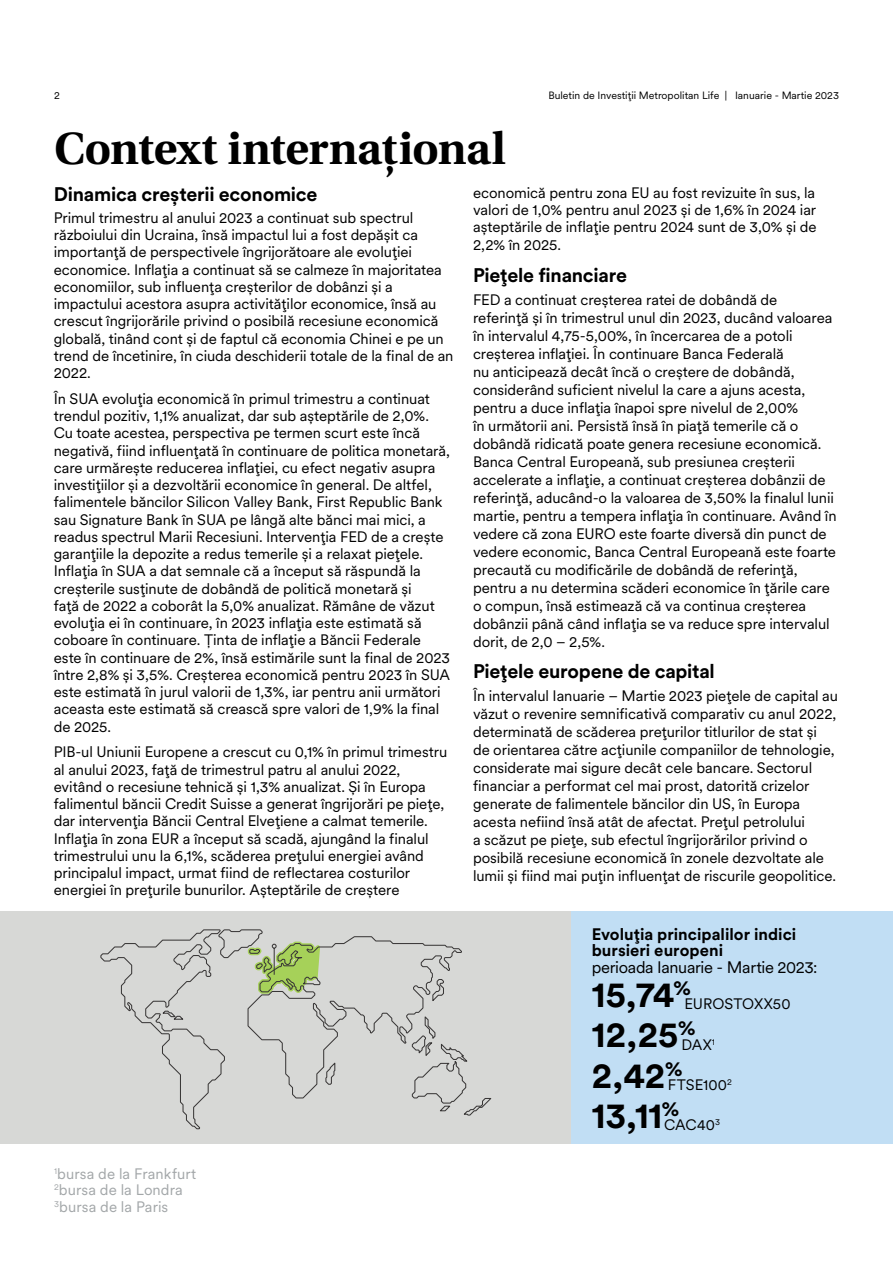
<style>
.page{position:relative;width:893px;height:1263px;background:#fff}
.page>*{position:absolute;margin:0;border:0;box-sizing:border-box;transform-origin:0 0}
.t1{font:700 45px "Linguistics Pro";letter-spacing:-.01em;color:#000}
.t2{font:700 36px "Met Life Circular";color:#000}
.t3{font:700 21px "Met Life Circular";color:#000}
.t4{font:700 19.5px "Met Life Circular";letter-spacing:-.01em;color:#000}
.t5{font:700 16.5px/16.5px "Met Life Circular";color:#000}
.t6{font:16.5px "Met Life Circular";letter-spacing:-.02em;color:#000}
.t7{font:15px/17.2px "Met Life Circular";letter-spacing:-.005em;color:#000}
.t8{font:15px/16.5px "Met Life Circular";letter-spacing:.005em;color:#a3a7a9}
.t9{font:10.5px "Met Life Circular";color:#000}
.t10{font:8.7px "Met Life Circular";color:#000}
</style>
<div class="page">
<div style="left:570px;top:911px;width:323px;height:233px;background:#c1def4"></div>
<div style="left:0;top:911px;width:570px;height:233px;background:#d7d8d6"></div>
<svg style="left:100px;top:929px;width:392px;height:201px"></svg>
<svg style="left:246px;top:936px;width:105px;height:61px"></svg>
<p class="t9" style="left:54px;top:89px;width:7px">2</p>
<p class="t9" style="left:548px;top:89px;width:292px">Buletin de Investiții Metropolitan Life | Ianuarie - Martie 2023</p>
<h1 class="t1" style="left:54px;top:113px;width:453px">Context internațional</h1>
<h3 class="t4" style="left:54px;top:181px;width:265px">Dinamica creșterii economice</h3>
<p class="t7" style="left:54px;top:208px;width:401px">Primul trimestru al anului 2023 a continuat sub spectrul războiului din Ucraina, însă impactul lui a fost depășit ca importanță de perspectivele îngrijorătoare ale evoluției economice. Inflația a continuat să se calmeze în majoritatea economiilor, sub influența creșterilor de dobânzi și a impactului acestora asupra activităților economice, însă au crescut îngrijorările privind o posibilă recesiune economică globală, tinând cont și de faptul că economia Chinei e pe un trend de încetinire, în ciuda deschiderii totale de la final de an 2022.</p>
<p class="t7" style="left:54px;top:389px;width:398px">În SUA evoluția economică în primul trimestru a continuat trendul pozitiv, 1,1% anualizat, dar sub așteptările de 2,0%.<br>Cu toate acestea, perspectiva pe termen scurt este încă negativă, fiind influențată în continuare de politica monetară, care urmărește reducerea inflației, cu efect negativ asupra investițiilor și a dezvoltării economice în general. De altfel, falimentele băncilor Silicon Valley Bank, First Republic Bank sau Signature Bank în SUA pe lângă alte bănci mai mici, a readus spectrul Marii Recesiuni. Intervenția FED de a crește garanțiile la depozite a redus temerile și a relaxat piețele.<br>Inflația în SUA a dat semnale că a început să răspundă la creșterile susținute de dobândă de politică monetară și<br>față de 2022 a coborât la 5,0% anualizat. Rămâne de văzut evoluția ei în continuare, în 2023 inflația este estimată să coboare în continuare. Ținta de inflație a Băncii Federale este în continuare de 2%, însă estimările sunt la final de 2023 între 2,8% și 3,5%. Creșterea economică pentru 2023 în SUA este estimată în jurul valorii de 1,3%, iar pentru anii următori aceasta este estimată să crească spre valori de 1,9% la final de 2025.</p>
<p class="t7" style="left:54px;top:743px;width:395px">PIB-ul Uniunii Europene a crescut cu 0,1% în primul trimestru al anului 2023, față de trimestrul patru al anului 2022, evitând o recesiune tehnică și 1,3% anualizat. Și în Europa falimentul băncii Credit Suisse a generat îngrijorări pe piețe, dar intervenția Băncii Central Elvețiene a calmat temerile.<br>Inflația în zona EUR a început să scadă, ajungând la finalul trimestrului unu la 6,1%, scăderea prețului energiei având principalul impact, urmat fiind de reflectarea costurilor energiei în prețurile bunurilor. Așteptările de creștere</p>
<p class="t8" style="left:54px;top:1164px;width:144px"><sup>1</sup>bursa de la Frankfurt<br><sup>2</sup>bursa de la Londra<br><sup>3</sup>bursa de la Paris</p>
<p class="t7" style="left:473px;top:183px;width:345px;text-align:justify">economică pentru zona EU au fost revizuite în sus, la valori de 1,0% pentru anul 2023 și de 1,6% în 2024 iar așteptările de inflație pentru 2024 sunt de 3,0% și de 2,2% în 2025.</p>
<h3 class="t4" style="left:473px;top:262px;width:156px">Piețele financiare</h3>
<p class="t7" style="left:473px;top:290px;width:365px;line-height:18px">FED a continuat creșterea ratei de dobândă de referință și în trimestrul unul din 2023, ducând valoarea în intervalul 4,75-5,00%, în încercarea de a potoli creșterea inflației. În continuare Banca Federală<br>nu anticipează decât încă o creștere de dobândă, considerând suficient nivelul la care a ajuns acesta, pentru a duce inflația înapoi spre nivelul de 2,00%<br>în următorii ani. Persistă însă în piață temerile că o dobândă ridicată poate genera recesiune economică.<br>Banca Central Europeană, sub presiunea creșterii accelerate a inflație, a continuat creșterea dobânzii de referință, aducând-o la valoarea de 3,50% la finalul lunii martie, pentru a tempera inflația în continuare. Având în vedere că zona EURO este foarte diversă din punct de vedere economic, Banca Central Europeană este foarte precaută cu modificările de dobândă de referință, pentru a nu determina scăderi economice în țările care o compun, însă estimează că va continua creșterea dobânzii până când inflația se va reduce spre intervalul dorit, de 2,0 – 2,5%.</p>
<h3 class="t4" style="left:473px;top:658px;width:243px">Piețele europene de capital</h3>
<p class="t7" style="left:473px;top:686px;width:366px;line-height:18px">În intervalul Ianuarie – Martie 2023 piețele de capital au văzut o revenire semnificativă comparativ cu anul 2022, determinată de scăderea prețurilor titlurilor de stat și<br>de orientarea către acțiunile companiilor de tehnologie, considerate mai sigure decât cele bancare. Sectorul financiar a performat cel mai prost, datorită crizelor generate de falimentele băncilor din US, în Europa acesta nefiind însă atât de afectat. Prețul petrolului<br>a scăzut pe piețe, sub efectul îngrijorărilor privind o posibilă recesiune economică în zonele dezvoltate ale lumii și fiind mai puțin influențat de riscurile geopolitice.</p>
<p class="t5" style="left:592px;top:925px;width:206px">Evoluția principalilor indici bursieri europeni</p>
<p class="t6" style="left:592px;top:956px;width:227px">perioada Ianuarie - Martie 2023:</p>
<h2 class="t2" style="left:592px;top:970px;width:84px">15,74</h2>
<h3 class="t3" style="left:673px;top:973px;width:19px">%</h3>
<p class="t7" style="left:684px;top:995px;width:108px">EUROSTOXX50</p>
<h3 class="t3" style="left:678px;top:1014px;width:19px">%</h3>
<h2 class="t2" style="left:592px;top:1010px;width:88px">12,25</h2>
<p class="t10" style="left:712px;top:1036px;width:4px">1</p>
<p class="t7" style="left:681px;top:1035px;width:32px">DAX</p>
<h3 class="t3" style="left:665px;top:1054px;width:19px">%</h3>
<h2 class="t2" style="left:592px;top:1050px;width:75px">2,42</h2>
<p class="t7" style="left:668px;top:1075px;width:61px">FTSE100</p>
<p class="t10" style="left:727px;top:1076px;width:6px">2</p>
<h3 class="t3" style="left:662px;top:1094px;width:19px">%</h3>
<h2 class="t2" style="left:592px;top:1090px;width:72px">13,11</h2>
<p class="t7" style="left:664px;top:1115px;width:52px">CAC40</p>
<p class="t10" style="left:715px;top:1116px;width:6px">3</p>
</div>
